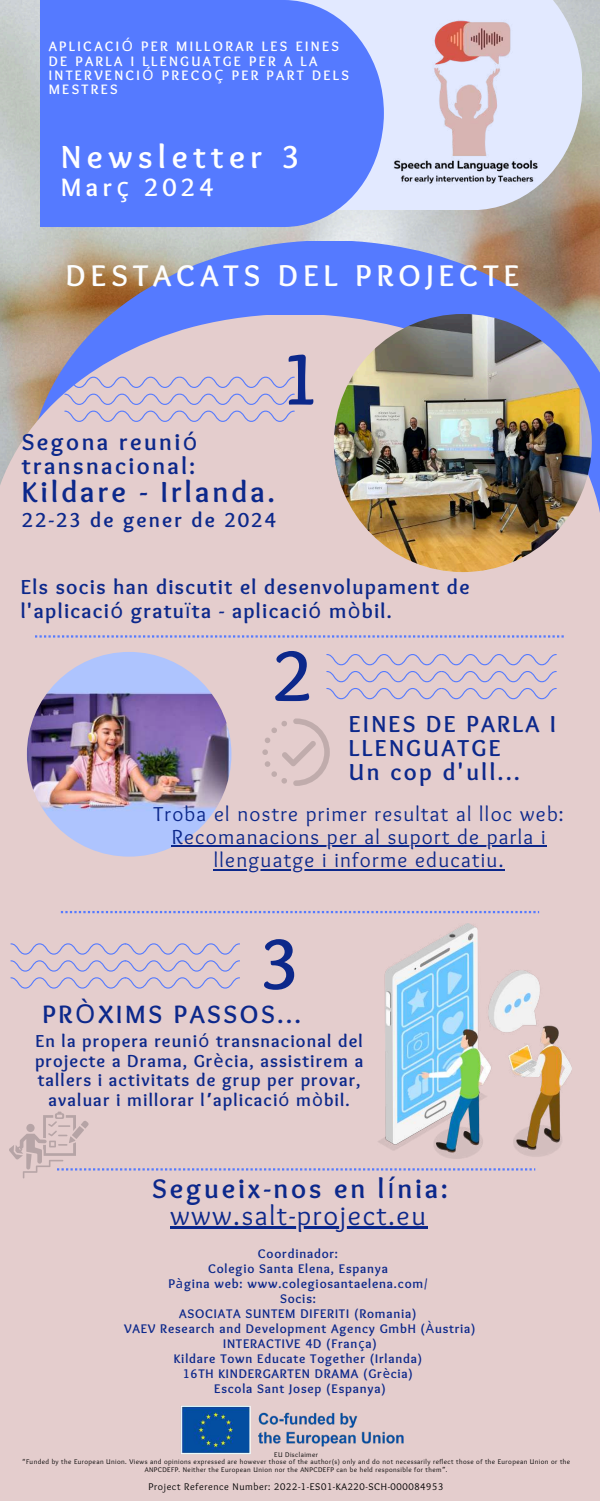
<style>
.page{position:relative;width:600px;height:1501px;background:#fff}
.page>*{position:absolute;margin:0;border:0;box-sizing:border-box;transform-origin:0 0}
.t1{font:700 74.2px "Sukar";color:#0c288b}
.t2{font:700 33.1px "Sukar";letter-spacing:.165em;color:#fff}
.t3{font:700 31.1px "Sukar";letter-spacing:.165em;color:#fcfdfe}
.t4{font:700 30.1px "Sukar";letter-spacing:.1em;color:#0c288b}
.t5{font:28px/26.2px "Sukar";letter-spacing:.06em;color:#0c288b;text-align:center}
.t6{font:700 26.1px "Sukar";letter-spacing:.165em;color:#fff}
.t7{font:700 26px "Sukar";letter-spacing:.1em;color:#0c288b}
.t8{font:700 24px/24px "Sukar";letter-spacing:.1em;color:#0c288b}
.t9{font:700 21.1px/24px "Sukar";letter-spacing:.06em;color:#0c288b}
.t10{font:700 21.1px "Sukar";letter-spacing:.1em;color:#0c288b}
.t11{font:21px/23.2px "Sukar";letter-spacing:.06em;color:#0c288b;text-align:center}
.t12{font:700 18px/19.5px "Sukar";letter-spacing:.06em;color:#0c288b;text-align:center}
.t13{font:700 14.2px/14.2px "Sukar";letter-spacing:.165em;color:#fff}
.t14{font:700 13px/15px "Sukar";letter-spacing:.06em;color:#0c288b;text-align:center}
.t15{font:10px "Sukar";letter-spacing:.06em;color:#000}
.t16{font:7px/7.6px "Sukar";letter-spacing:.06em;color:#000;text-align:center}
.s1{font-family:"Noto Sans";font-weight:400}
.s2{font-family:"Noto Sans Gurmukhi"}
.s3{font-weight:700}
.s4{font-family:"Noto Sans"}
</style>
<div class="page">
<img style="left:0;top:0;width:600px;height:315px">
<svg style="left:27px;top:241px;width:573px;height:74px;background:#7e86c0"></svg>
<div style="left:0;top:315px;width:600px;height:1185px;background:#e4cdcd"></div>
<img style="left:334px;top:314px;width:258px;height:258px;border-radius:50%">
<img style="left:27px;top:651px;width:204px;height:205px;border-radius:50%">
<svg style="left:384px;top:0;width:198px;height:210px;background:#c5c3c2"></svg>
<div style="left:40px;top:0;width:344px;height:227px;background:#557aff"></div>
<svg style="left:64px;top:376px;width:231px;height:45px;background:#d4c3d2"></svg>
<svg style="left:10px;top:943px;width:230px;height:45px;background:#d6c5d1"></svg>
<svg style="left:326px;top:654px;width:231px;height:45px;background:#d6c4d1"></svg>
<svg style="left:35px;top:635px;width:529px;height:2px"></svg>
<svg style="left:61px;top:910px;width:478px;height:3px"></svg>
<hr style="left:172px;top:845px;width:375px;height:2px;background:#0c288b">
<hr style="left:214px;top:868px;width:291px;height:2px;background:#0c288b">
<img style="left:363px;top:0;width:208px;height:208px">
<img style="left:180px;top:1404px;width:240px;height:50px">
<img style="left:378px;top:923px;width:193px;height:235px">
<hr style="left:170px;top:1225px;width:258px;height:3px;background:#0c288b">
<svg style="left:9px;top:1111px;width:526px;height:67px;background:#d8c6c9"></svg>
<svg style="left:262px;top:718px;width:68px;height:67px;background:#dcc5c5"></svg>
<p class="t13" style="left:49px;top:41px;width:302px">APLICACI<span class="s1">Ó</span> PER MILLORAR LES EINES<br>DE PARLA I LLENGUATGE PER A LA<br>INTERVENCI<span class="s1">Ó</span> PRECO<span class="s1">Ç</span> PER PART DELS<br>MESTRES</p>
<h2 class="t2" style="left:61px;top:137px;width:240px">Newsletter 3</h2>
<h3 class="t6" style="left:61px;top:172px;width:154px">Mar<span class="s1">ç</span> 2024</h3>
<h3 class="t3" style="left:66px;top:257px;width:455px">DESTACATS DEL PROJECTE</h3>
<h3 class="t8" style="left:22px;top:432px;width:177px">Segona reuni<span class="s1">ó </span>transnacional:</h3>
<h3 class="t4" style="left:22px;top:475px;width:255px">Kildare - Irlanda.</h3>
<h3 class="t10" style="left:22px;top:507px;width:256px">22-23 de gener de 2024</h3>
<h1 class="t1" style="left:280px;top:337px;width:41px">1</h1>
<h3 class="t9" style="left:21px;top:577px;width:450px">Els socis han discutit el desenvolupament de l'aplicaci<span class="s1">ó</span> gratu<span class="s1">ï</span>ta - aplicaci<span class="s1">ó</span> m<span class="s1">ò</span>bil.</h3>
<h1 class="t1" style="left:272px;top:633px;width:41px">2</h1>
<h3 class="t8" style="left:349px;top:714px;width:208px">EINES DE PARLA I<br>LLENGUATGE<br>Un cop d'ull...</h3>
<h3 class="t11" style="left:153px;top:803px;width:412px">Troba el nostre primer resultat al lloc web:<br>Recomanacions per al suport de parla i llenguatge i informe educatiu.</h3>
<h1 class="t1" style="left:260px;top:921px;width:41px">3</h1>
<h3 class="t7" style="left:43px;top:999px;width:260px">PR<span class="s1">Ò</span>XIMS PASSOS...</h3>
<h3 class="t12" style="left:35px;top:1032px;width:330px">En la propera reuni<span class="s1">ó</span> transnacional del projecte a Drama, Gr<span class="s1">è</span>cia, assistirem a tallers i activitats de grup per provar, avaluar i millorar l<span class="s2">’</span>aplicaci<span class="s1">ó</span> m<span class="s1">ò</span>bil.</h3>
<h3 class="t5" style="left:152px;top:1177px;width:297px"><span class="s3">Segueix-nos en l</span><span class="s4">í</span><span class="s3">nia: </span>www.salt-project.eu</h3>
<p class="t14" style="left:124px;top:1247px;width:353px">Coordinador:<br>Colegio Santa Elena, Espanya<br>P<span class="s1">à</span>gina web: www.colegiosantaelena.com/<br>Socis:<br>ASOCIATA SUNTEM DIFERITI (Romania)<br>VAEV Research and Development Agency GmbH (<span class="s1">À</span>ustria)<br>INTERACTIVE 4D (Fran<span class="s1">ç</span>a)<br>Kildare Town Educate Together (Irlanda)<br>16TH KINDERGARTEN DRAMA (Gr<span class="s1">è</span>cia)<br>Escola Sant Josep (Espanya)</p>
<p class="t16" style="left:22px;top:1450px;width:550px">EU Disclaimer<br><span class="s2">“</span>Funded by the European Union. Views and opinions expressed are however those of the author(s) only and do not necessarily reflect those of the European Union or the<br>ANPCDEFP. Neither the European Union nor the ANPCDEFP can be held responsible for them<span class="s2">”</span>.</p>
<p class="t15" style="left:149px;top:1480px;width:296px">Project Reference Number: 2022-1-ES01-KA220-SCH-000084953</p>
</div>
